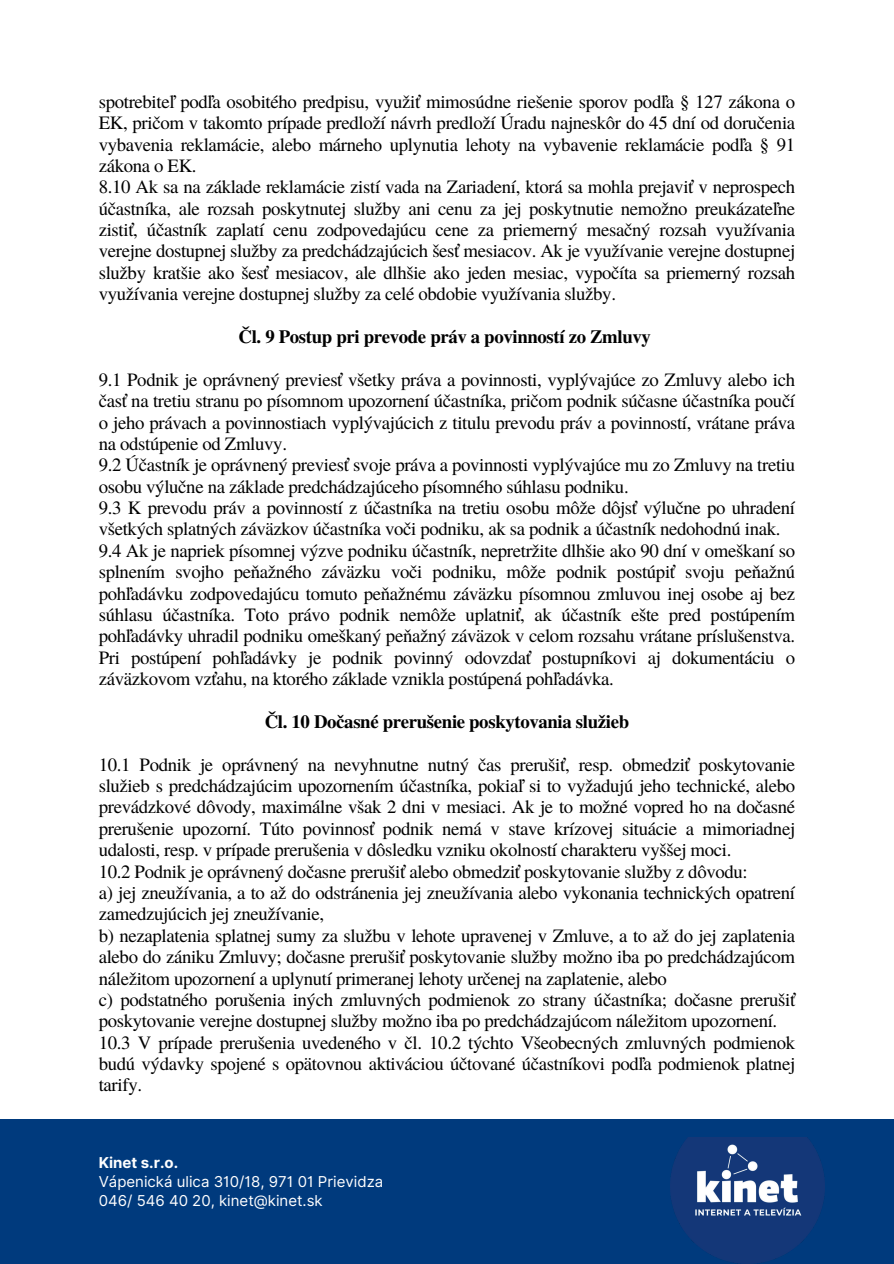
<style>
.page{position:relative;width:894px;height:1264px;background:#fff}
.page>*{position:absolute;margin:0;border:0;box-sizing:border-box;transform-origin:0 0}
.t1{font:18.75px/21.3px "Te X Gyre Termes";letter-spacing:-.02em;color:#000}
.t2{font:700 18.75px "Te X Gyre Termes";letter-spacing:-.02em;color:#000}
.t3{font:15px "Inter";color:#fff}
.t4{font:700 15px "Inter";color:#fff}
</style>
<div class="page">
<div style="left:0;top:1119px;width:893px;height:144px;background:#003a7d"></div>
<img style="left:670px;top:1137px;width:154px;height:126px">
<h2 class="t1" style="left:99px;top:90px;width:697px">spotrebiteľ podľa osobitého predpisu, využiť mimosúdne riešenie sporov podľa § 127 zákona o EK, pričom v takomto prípade predloží návrh predloží Úradu najneskôr do 45 dní od doručenia vybavenia reklamácie, alebo márneho uplynutia lehoty na vybavenie reklamácie podľa § 91 zákona o EK.<br>8.10 Ak sa na základe reklamácie zistí vada na Zariadení, ktorá sa mohla prejaviť v neprospech účastníka, ale rozsah poskytnutej služby ani cenu za jej poskytnutie nemožno preukázateľne zistiť, účastník zaplatí cenu zodpovedajúcu cene za priemerný mesačný rozsah využívania verejne dostupnej služby za predchádzajúcich šesť mesiacov. Ak je využívanie verejne dostupnej služby kratšie ako šesť mesiacov, ale dlhšie ako jeden mesiac, vypočíta sa priemerný rozsah využívania verejne dostupnej služby za celé obdobie využívania služby.</h2>
<h1 class="t2" style="left:238px;top:322px;width:414px">Čl. 9 Postup pri prevode práv a povinností zo Zmluvy</h1>
<h2 class="t1" style="left:99px;top:368px;width:697px">9.1 Podnik je oprávnený previesť všetky práva a povinnosti, vyplývajúce zo Zmluvy alebo ich časť na tretiu stranu po písomnom upozornení účastníka, pričom podnik súčasne účastníka poučí o jeho právach a povinnostiach vyplývajúcich z titulu prevodu práv a povinností, vrátane práva na odstúpenie od Zmluvy.<br>9.2 Účastník je oprávnený previesť svoje práva a povinnosti vyplývajúce mu zo Zmluvy na tretiu osobu výlučne na základe predchádzajúceho písomného súhlasu podniku.<br>9.3 K prevodu práv a povinností z účastníka na tretiu osobu môže dôjsť výlučne po uhradení všetkých splatných záväzkov účastníka voči podniku, ak sa podnik a účastník nedohodnú inak.<br>9.4 Ak je napriek písomnej výzve podniku účastník, nepretržite dlhšie ako 90 dní v omeškaní so splnením svojho peňažného záväzku voči podniku, môže podnik postúpiť svoju peňažnú pohľadávku zodpovedajúcu tomuto peňažnému záväzku písomnou zmluvou inej osobe aj bez súhlasu účastníka. Toto právo podnik nemôže uplatniť, ak účastník ešte pred postúpením pohľadávky uhradil podniku omeškaný peňažný záväzok v celom rozsahu vrátane príslušenstva.<br>Pri postúpení pohľadávky je podnik povinný odovzdať postupníkovi aj dokumentáciu o záväzkovom vzťahu, na ktorého základe vznikla postúpená pohľadávka.</h2>
<h1 class="t2" style="left:265px;top:707px;width:366px">Čl. 10 Dočasné prerušenie poskytovania služieb</h1>
<h2 class="t1" style="left:99px;top:752px;width:697px">10.1 Podnik je oprávnený na nevyhnutne nutný čas prerušiť, resp. obmedziť poskytovanie služieb s predchádzajúcim upozornením účastníka, pokiaľ si to vyžadujú jeho technické, alebo prevádzkové dôvody, maximálne však 2 dni v mesiaci. Ak je to možné vopred ho na dočasné prerušenie upozorní. Túto povinnosť podnik nemá v stave krízovej situácie a mimoriadnej udalosti, resp. v prípade prerušenia v dôsledku vzniku okolností charakteru vyššej moci.<br>10.2 Podnik je oprávnený dočasne prerušiť alebo obmedziť poskytovanie služby z dôvodu:<br>a) jej zneužívania, a to až do odstránenia jej zneužívania alebo vykonania technických opatrení zamedzujúcich jej zneužívanie,<br>b) nezaplatenia splatnej sumy za službu v lehote upravenej v Zmluve, a to až do jej zaplatenia alebo do zániku Zmluvy; dočasne prerušiť poskytovanie služby možno iba po predchádzajúcom náležitom upozornení a uplynutí primeranej lehoty určenej na zaplatenie, alebo<br>c) podstatného porušenia iných zmluvných podmienok zo strany účastníka; dočasne prerušiť poskytovanie verejne dostupnej služby možno iba po predchádzajúcom náležitom upozornení.<br>10.3 V prípade prerušenia uvedeného v čl. 10.2 týchto Všeobecných zmluvných podmienok budú výdavky spojené s opätovnou aktiváciou účtované účastníkovi podľa podmienok platnej tarify.</h2>
<p class="t4" style="left:99px;top:1153px;width:81px">Kinet s.r.o.</p>
<p class="t3" style="left:99px;top:1172px;width:286px">Vápenická ulica 310/18, 971 01 Prievidza</p>
<p class="t3" style="left:99px;top:1191px;width:225px">046/ 546 40 20, kinet@kinet.sk</p>
</div>
